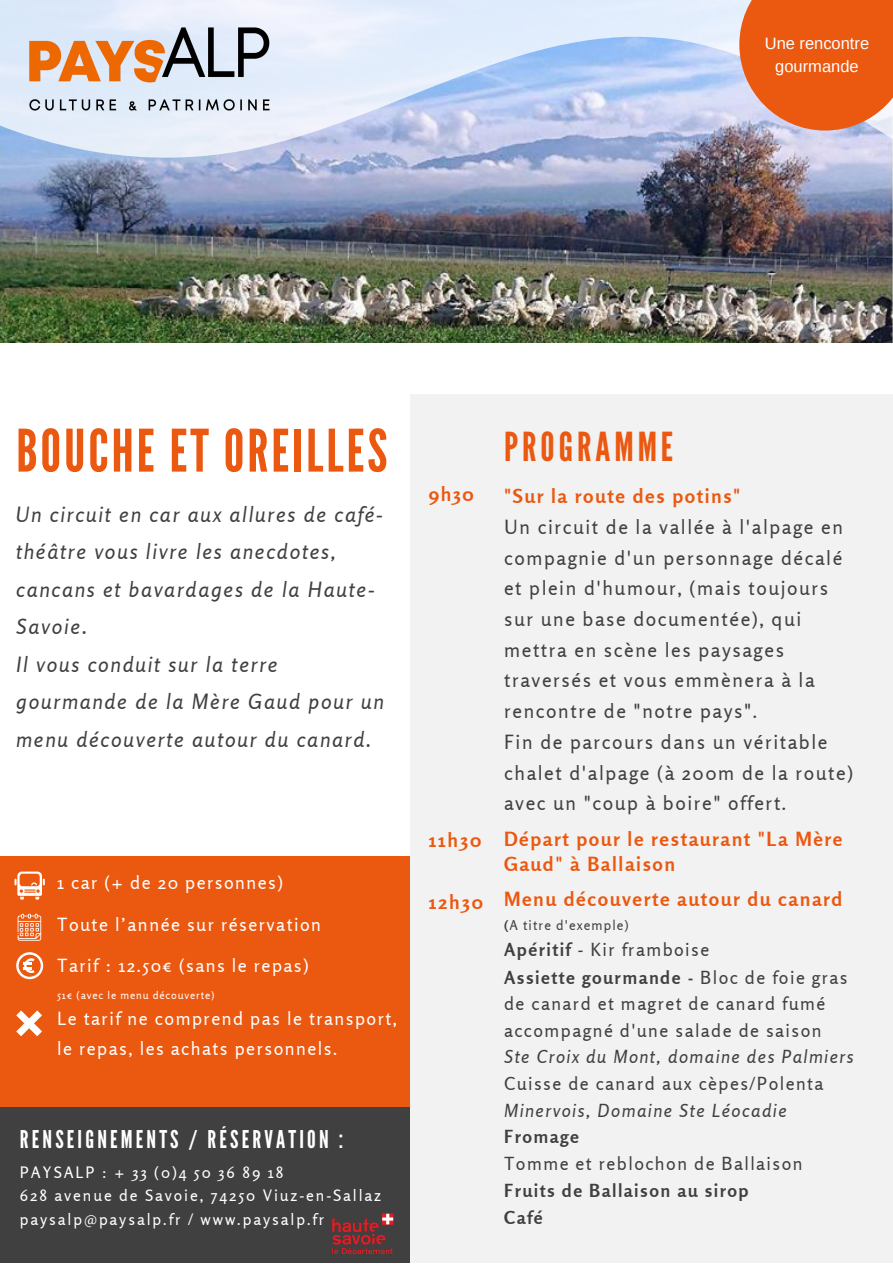
<style>
.page{position:relative;width:893px;height:1264px;background:#fff}
.page>*{position:absolute;margin:0;border:0;box-sizing:border-box;transform-origin:0 0}
.t1{font:58.5px "League Gothic";letter-spacing:.05em;color:#eb5810}
.t2{font:39.9px "League Gothic";letter-spacing:.1em;color:#eb5810}
.t3{font:24.45px "League Gothic";letter-spacing:.13em;color:#fff}
.t4{font:italic 21px/37.5px "Rosario";letter-spacing:.08em;color:#414040}
.t5{font:19.5px/30.8px "Rosario";letter-spacing:.08em;color:#414040}
.t6{font:700 19.5px/25px "Rosario";letter-spacing:.08em;color:#eb5810}
.t7{font:18.15px/30px "Rosario";letter-spacing:.08em;color:#fff}
.t8{font:18px/26.5px "Rosario";letter-spacing:.08em;color:#414040}
.t9{font:italic 18px "Rosario";letter-spacing:.08em;color:#414040}
.t10{font:700 18px "Rosario";letter-spacing:.08em;color:#414040}
.t11{font:16.5px/22.5px "Arimo";color:#fff;text-align:center}
.t12{font:15.75px/23.5px "Rosario";letter-spacing:.12em;color:#fff}
.t13{font:13.5px "Rosario";letter-spacing:.08em;color:#414040}
.t14{font:10.65px "Rosario";letter-spacing:.08em;color:#fff}
.s1{font-weight:700}
</style>
<div class="page">
<div style="left:0;top:856px;width:409px;height:251px;background:#eb5810"></div>
<div style="left:0;top:1107px;width:409px;height:155px;background:#414040"></div>
<div style="left:409px;top:394px;width:483px;height:868px;background:#f2f2f2"></div>
<svg style="left:16px;top:952px;width:27px;height:27px"></svg>
<svg style="left:18px;top:913px;width:23px;height:27px"></svg>
<svg style="left:14px;top:871px;width:31px;height:28px"></svg>
<svg style="left:16px;top:1010px;width:26px;height:26px"></svg>
<img style="left:0;top:0;width:892px;height:734px">
<svg style="left:739px;top:0;width:153px;height:130px"></svg>
<img style="left:30px;top:27px;width:239px;height:84px">
<img style="left:332px;top:1213px;width:62px;height:42px">
<p class="t11" style="left:764px;top:32px;width:106px">Une rencontre gourmande</p>
<p class="t1" style="left:16px;top:417px;width:372px">BOUCHE ET OREILLES</p>
<p class="t4" style="left:16px;top:495px;width:368px">Un circuit en car aux allures de café&shy;théâtre vous livre les anecdotes, cancans et bavardages de la Haute-<br>Savoie.</p>
<p class="t4" style="left:16px;top:645px;width:369px">Il vous conduit sur la terre gourmande de la Mère Gaud pour un menu découverte autour du canard.</p>
<p class="t7" style="left:57px;top:867px;width:227px">1 car (+ de 20 personnes)</p>
<p class="t7" style="left:57px;top:908px;width:265px">Toute l’année sur réservation</p>
<p class="t7" style="left:57px;top:950px;width:253px">Tarif : 12.50€ (sans le repas)</p>
<p class="t14" style="left:57px;top:988px;width:159px">51€ (avec le menu découverte)</p>
<p class="t7" style="left:57px;top:1003px;width:341px">Le tarif ne comprend pas le transport, le repas, les achats personnels.</p>
<p class="t3" style="left:20px;top:1125px;width:325px">RENSEIGNEMENTS / RÉSERVATION :</p>
<p class="t12" style="left:20px;top:1159px;width:265px">PAYSALP : + 33 (0)4 50 36 89 18</p>
<p class="t12" style="left:20px;top:1183px;width:363px">628 avenue de Savoie, 74250 Viuz-en-Sallaz paysalp@paysalp.fr / www.paysalp.fr</p>
<p class="t6" style="left:428px;top:481px;width:47px">9h30</p>
<p class="t6" style="left:428px;top:826px;width:54px">11h30</p>
<p class="t6" style="left:428px;top:888px;width:56px">12h30</p>
<p class="t2" style="left:504px;top:424px;width:171px">PROGRAMME</p>
<p class="t6" style="left:504px;top:483px;width:238px">"Sur la route des potins"</p>
<p class="t5" style="left:504px;top:511px;width:340px">Un circuit de la vallée à l'alpage en compagnie d'un personnage décalé et plein d'humour, (mais toujours sur une base documentée), qui mettra en scène les paysages traversés et vous emmènera à la rencontre de "notre pays".</p>
<p class="t5" style="left:504px;top:726px;width:350px">Fin de parcours dans un véritable chalet d'alpage (à 200m de la route) avec un "coup à boire" offert.</p>
<p class="t6" style="left:504px;top:825px;width:340px">Départ pour le restaurant "La Mère<br>Gaud" à Ballaison</p>
<p class="t6" style="left:504px;top:885px;width:340px">Menu découverte autour du canard</p>
<p class="t13" style="left:504px;top:916px;width:126px"><span class="s1">(</span>A titre d'exemple)</p>
<p class="t8" style="left:504px;top:936px;width:207px"><span class="s1">Apéritif</span> - Kir framboise</p>
<p class="t8" style="left:504px;top:963px;width:345px"><span class="s1">Assiette gourmande -</span> Bloc de foie gras de canard et magret de canard fumé accompagné d'une salade de saison</p>
<p class="t9" style="left:504px;top:1045px;width:351px">Ste Croix du Mont, domaine des Palmiers</p>
<p class="t8" style="left:504px;top:1070px;width:321px">Cuisse de canard aux cèpes/Polenta</p>
<p class="t9" style="left:504px;top:1099px;width:284px">Minervois, Domaine Ste Léocadie</p>
<p class="t10" style="left:504px;top:1125px;width:76px">Fromage</p>
<p class="t8" style="left:504px;top:1149px;width:300px">Tomme et reblochon de Ballaison</p>
<p class="t10" style="left:504px;top:1178px;width:246px">Fruits de Ballaison au sirop</p>
<p class="t10" style="left:504px;top:1206px;width:40px">Café</p>
</div>
